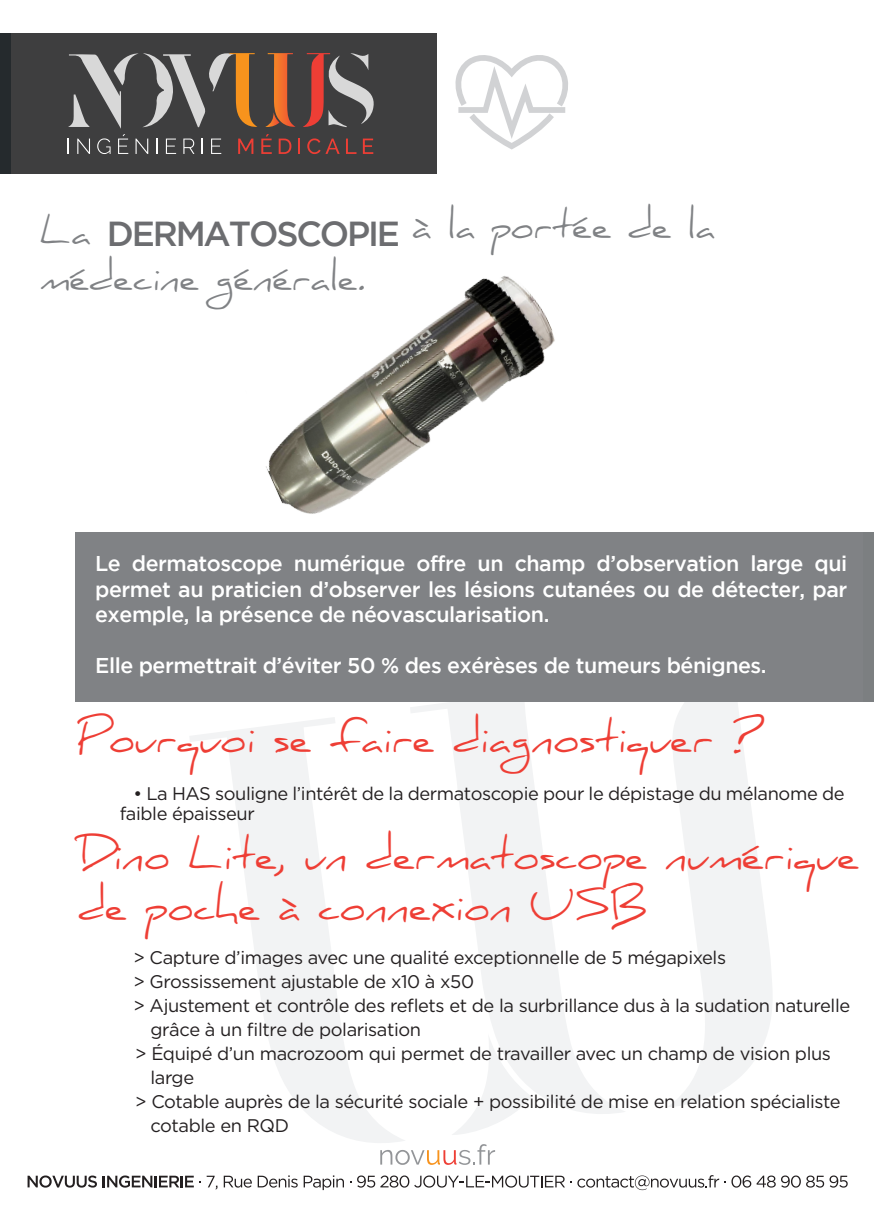
<style>
.page{position:relative;width:874px;height:1214px;background:#fff}
.page>*{position:absolute;margin:0;border:0;box-sizing:border-box;transform-origin:0 0}
.t1{font:42.6px/51px "Daniel";color:#ee3e35}
.t2{font:37.8px "Daniel";color:#808285}
.t3{font:500 34.6px "Gotham";letter-spacing:-.065em;color:#6c6d70}
.t4{font:500 21.4px/25.4px "Gotham";letter-spacing:-.02em;color:#fff;text-align:justify}
.t5{font:18.2px/20.2px "Gotham";letter-spacing:-.02em;color:#231f20}
.s1{font-family:"Daniel";font-weight:400;font-size:37.8px;color:#808285}
</style>
<div class="page">
<div style="left:859px;top:532px;width:14px;height:170px;background:#7c7f81"></div>
<div style="left:0;top:33px;width:17px;height:140px;background:#252a2d"></div>
<svg style="left:190px;top:717px;width:215px;height:426px"></svg>
<svg style="left:668px;top:702px;width:104px;height:405px;fill:#f2f3f4"></svg>
<svg style="left:410px;top:702px;width:215px;height:412px"></svg>
<svg style="left:451px;top:1033px;width:81px;height:102px"></svg>
<div style="left:76px;top:532px;width:786px;height:170px;background:#808285"></div>
<div style="left:11px;top:33px;width:426px;height:141px;background:#3e3e3f"></div>
<svg style="left:68px;top:53px;width:305px;height:101px"></svg>
<svg style="left:455px;top:55px;width:113px;height:94px"></svg>
<svg style="left:380px;top:1144px;width:115px;height:20px"></svg>
<svg style="left:28px;top:1175px;width:69px;height:12px"></svg>
<svg style="left:103px;top:1175px;width:114px;height:14px"></svg>
<svg style="left:223px;top:1175px;width:74px;height:12px"></svg>
<svg style="left:303px;top:1175px;width:41px;height:14px"></svg>
<svg style="left:357px;top:1175px;width:207px;height:12px"></svg>
<svg style="left:577px;top:1175px;width:141px;height:14px"></svg>
<svg style="left:731px;top:1175px;width:92px;height:12px"></svg>
<svg style="left:829px;top:1175px;width:18px;height:12px"></svg>
<img style="left:266px;top:276px;width:289px;height:238px">
<h3 class="t3" style="left:40px;top:214px;width:361px"><span class="s1">La</span> DERMATOSCOPIE</h3>
<h2 class="t2" style="left:40px;top:254px;width:327px">médecine générale.</h2>
<h2 class="t2" style="left:412px;top:202px;width:304px">à la portée de la</h2>
<p class="t4" style="left:95px;top:550px;width:753px">Le dermatoscope numérique offre un champ d’observation large qui permet au praticien d’observer les lésions cutanées ou de détecter, par exemple, la présence de néovascularisation.</p>
<p class="t4" style="left:95px;top:652px;width:672px">Elle permettrait d’éviter 50 % des exérèses de tumeurs bénignes.</p>
<h1 class="t1" style="left:76px;top:711px;width:690px">Pourquoi se faire diagnostiquer ?</h1>
<p class="t5" style="left:120px;top:782px;width:725px;text-indent:14px">• La HAS souligne l’intérêt de la dermatoscopie pour le dépistage du mélanome de faible épaisseur</p>
<h1 class="t1" style="left:78px;top:829px;width:782px">Dino Lite, un dermatoscope numérique de poche à connexion USB</h1>
<p class="t5" style="left:133px;top:947px;width:593px">&gt; Capture d’images avec une qualité exceptionnelle de 5 mégapixels</p>
<p class="t5" style="left:133px;top:971px;width:342px">&gt; Grossissement ajustable de x10 à x50</p>
<p class="t5" style="left:133px;top:995px;width:717px">&gt; Ajustement et contrôle des reflets et de la surbrillance dus à la sudation naturelle</p>
<p class="t5" style="left:150px;top:1019px;width:272px">grâce à un filtre de polarisation</p>
<p class="t5" style="left:135px;top:1043px;width:697px">&gt; Équipé d’un macrozoom qui permet de travailler avec un champ de vision plus</p>
<p class="t5" style="left:150px;top:1067px;width:45px">large</p>
<p class="t5" style="left:135px;top:1091px;width:706px">&gt; Cotable auprès de la sécurité sociale + possibilité de mise en relation spécialiste</p>
<p class="t5" style="left:150px;top:1115px;width:140px">cotable en RQD</p>
</div>
